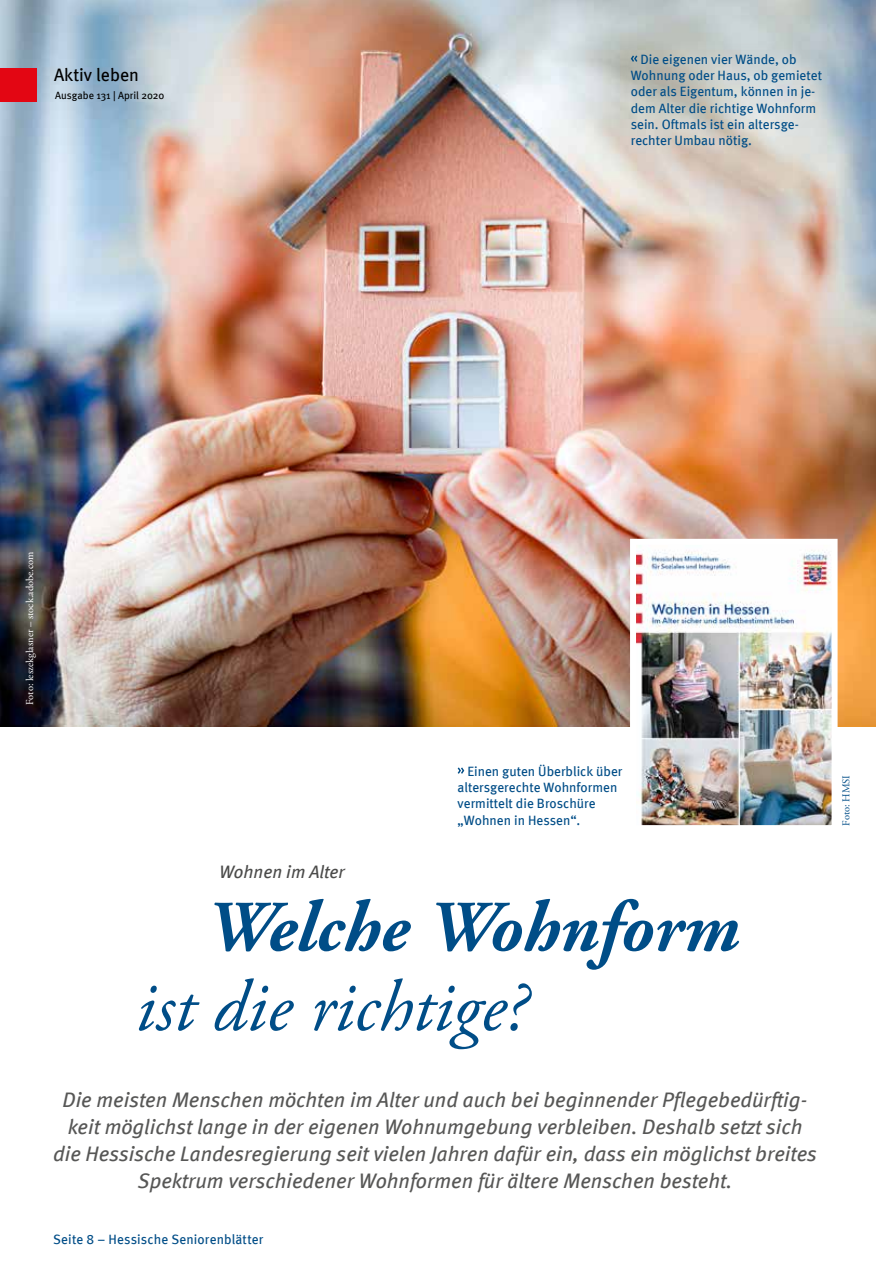
<style>
.page{position:relative;width:876px;height:1263px;background:#fff}
.page>*{position:absolute;margin:0;border:0;box-sizing:border-box;transform-origin:0 0}
.t1{font:italic 72px "Adobe Garamond Pro";color:#004d87}
.t2{font:italic 700 72px "Adobe Garamond Pro";color:#004d87}
.t3{font:italic 21px/27px "Meta";color:#575756;text-align:center}
.t4{font:italic 18px "Meta";color:#4b4b4a}
.t5{font:18px "Meta";color:#000}
.t6{font:13.5px/16.2px "Meta";color:#004d87}
.t7{font:10.5px "Adobe Garamond Pro";color:#fff}
.t8{font:10.5px "Meta";color:#000}
.t9{font:10.5px "Adobe Garamond Pro";color:#004d87}
</style>
<div class="page">
<img style="left:0;top:0;width:876px;height:726px">
<div style="left:616px;top:39px;width:220px;height:123px;background:#fff;opacity:.75"></div>
<svg style="left:631px;top:55px;width:6px;height:7px"></svg>
<img style="left:637px;top:546px;width:193px;height:278px">
<div style="left:630px;top:539px;width:207px;height:292px;border:6px solid #fff"></div>
<svg style="left:458px;top:767px;width:6px;height:7px"></svg>
<div style="left:0;top:68px;width:37px;height:33px;background:#e30613"></div>
<p class="t5" style="left:54px;top:64px;width:86px">Aktiv leben</p>
<p class="t8" style="left:55px;top:89px;width:111px">Ausgabe 131 | April 2020</p>
<p class="t6" style="left:631px;top:51px;width:193px;text-indent:10px">Die eigenen vier Wände, ob<br>Wohnung oder Haus, ob gemietet oder als Eigentum, können in je&shy;dem Alter die richtige Wohnform sein. Oftmals ist ein altersge&shy;rechter Umbau nötig.</p>
<p class="t7" style="left:23px;top:705px;width:155px;rotate:-90deg">Foto: leszekglasner – stock.adobe.com</p>
<p class="t4" style="left:220px;top:861px;width:127px">Wohnen im Alter</p>
<p class="t6" style="left:458px;top:763px;width:166px;text-indent:10px">Einen guten Überblick über altersgerechte Wohnformen vermittelt die Broschüre „Wohnen in Hessen“.</p>
<p class="t9" style="left:840px;top:826px;width:52px;rotate:-90deg">Foto: HMSI</p>
<h1 class="t2" style="left:204px;top:886px;width:536px">Welche Wohnform</h1>
<h1 class="t1" style="left:135px;top:964px;width:393px">ist die richtige?</h1>
<p class="t3" style="left:53px;top:1086px;width:765px">Die meisten Menschen möchten im Alter und auch bei beginnender Pflegebedürftig&shy;keit möglichst lange in der eigenen Wohnumgebung verbleiben. Deshalb setzt sich die Hessische Landesregierung seit vielen Jahren dafür ein, dass ein möglichst breites Spektrum verschiedener Wohnformen für ältere Menschen besteht.</p>
<p class="t6" style="left:53px;top:1231px;width:212px">Seite 8 – Hessische Seniorenblätter</p>
</div>
